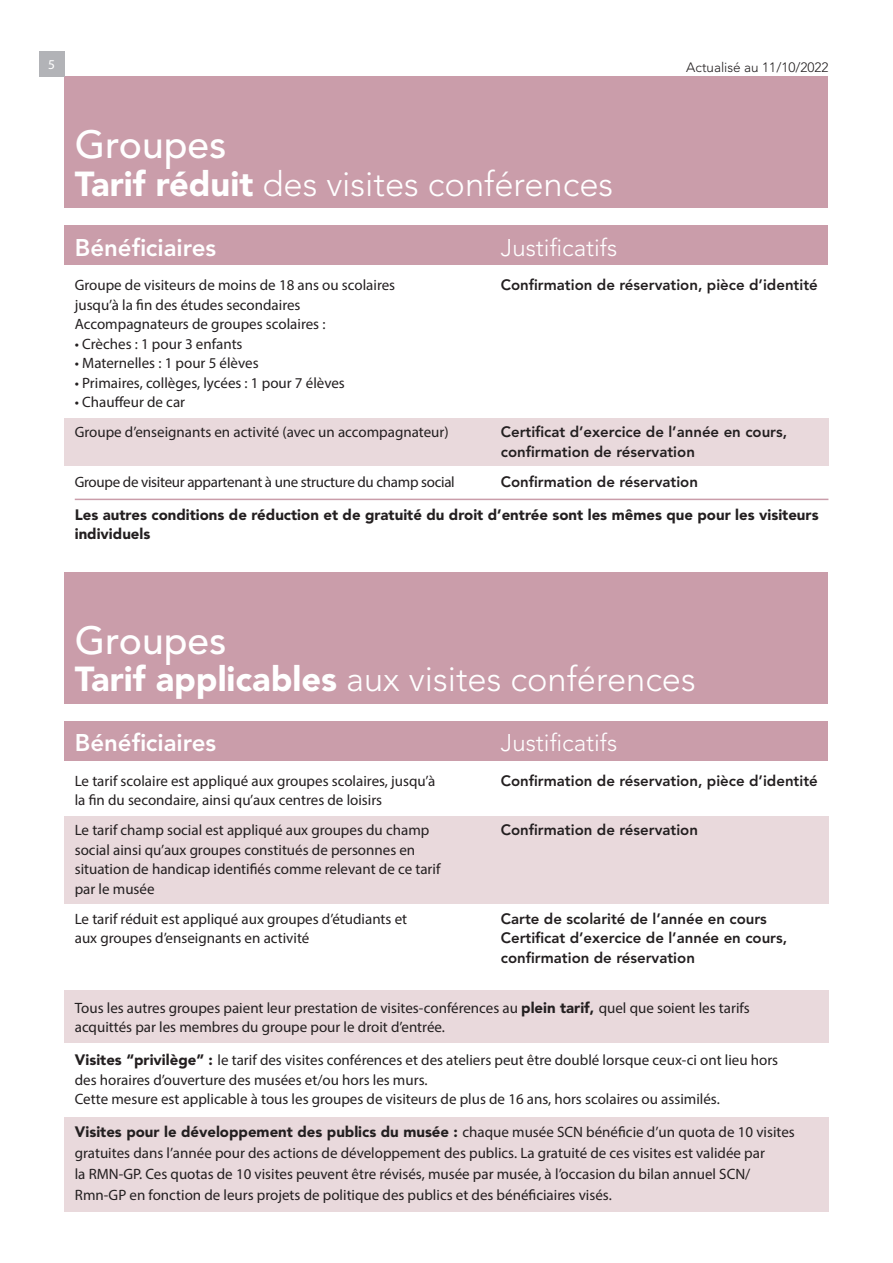
<style>
.page{position:relative;width:893px;height:1263px;background:#fff}
.page>*{position:absolute;margin:0;border:0;box-sizing:border-box;transform-origin:0 0}
.t1{font:500 39px "Avenir LT Std";color:#fff}
.t2{font:300 34.5px "Avenir LT Std";color:#fff}
.t3{font:800 24px "Avenir LT Std";color:#fff}
.t4{font:300 24px "Avenir LT Std";color:#fff}
.t5{font:15px/19.5px "Myriad Pro";color:#231f20}
.t6{font:800 15px/19.5px "Avenir LT Std";color:#231f20}
.t7{font:900 15px/19.5px "Avenir LT Std";color:#231f20}
.t8{font:15px "Myriad Pro";letter-spacing:-.02em;color:#231f20}
.t9{font:300 13.5px "Avenir LT Std";color:#231f20}
.t10{font:13.5px "Myriad Pro";color:#fff}
.s1{font-weight:900}
.s2{font-family:"Avenir LT Std";font-weight:900}
.s3{font-family:"Myriad Pro";font-weight:400}
</style>
<div class="page">
<div style="left:64px;top:418px;width:764px;height:48px;background:#e9d9dc"></div>
<div style="left:65px;top:77px;width:763px;height:131px;background:#ca9daa"></div>
<div style="left:65px;top:226px;width:763px;height:39px;background:#ca9daa"></div>
<hr style="left:75px;top:499px;width:753px;height:1px;background:#ca9daa">
<div style="left:64px;top:990px;width:764px;height:53px;background:#e9d9dc"></div>
<div style="left:64px;top:816px;width:764px;height:87px;background:#e9d9dc"></div>
<div style="left:64px;top:1117px;width:764px;height:95px;background:#e9d9dc"></div>
<div style="left:65px;top:572px;width:763px;height:131px;background:#ca9daa"></div>
<div style="left:65px;top:721px;width:763px;height:39px;background:#ca9daa"></div>
<div style="left:39px;top:51px;width:26px;height:26px;background:#b2b3b7"></div>
<p class="t10" style="left:48px;top:56px;width:8px">5</p>
<p class="t9" style="left:686px;top:59px;width:144px">Actualisé au 11/10/2022</p>
<h1 class="t1" style="left:75px;top:122px;width:153px">Groupes</h1>
<h2 class="t2" style="left:75px;top:164px;width:540px"><span class="s1">Tarif réduit</span> des visites conférences</h2>
<h3 class="t3" style="left:75px;top:233px;width:143px">Bénéficiaires</h3>
<h3 class="t4" style="left:501px;top:234px;width:118px">Justificatifs</h3>
<p class="t5" style="left:75px;top:275px;width:322px">Groupe de visiteurs de moins de 18 ans ou scolaires</p>
<p class="t6" style="left:501px;top:275px;width:318px">Confirmation de réservation, pièce d’identité</p>
<p class="t5" style="left:75px;top:295px;width:252px">jusqu’à la fin des études secondaires<br>Accompagnateurs de groupes scolaires :</p>
<p class="t5" style="left:75px;top:334px;width:169px">• Crèches : 1 pour 3 enfants</p>
<p class="t5" style="left:75px;top:353px;width:185px">• Maternelles : 1 pour 5 élèves</p>
<p class="t5" style="left:75px;top:373px;width:272px">• Primaires, collèges, lycées : 1 pour 7 élèves</p>
<p class="t5" style="left:75px;top:387px;width:375px;line-height:30px">• Chauffeur de car<br>Groupe d’enseignants en activité (avec un accompagnateur)</p>
<p class="t6" style="left:501px;top:422px;width:288px">Certificat d’exercice de l’année en cours, confirmation de réservation</p>
<p class="t8" style="left:75px;top:473px;width:382px">Groupe de visiteur appartenant à une structure du champ social</p>
<p class="t6" style="left:501px;top:472px;width:199px">Confirmation de réservation</p>
<p class="t7" style="left:75px;top:505px;width:745px">Les autres conditions de réduction et de gratuité du droit d’entrée sont les mêmes que pour les visiteurs individuels</p>
<h1 class="t1" style="left:75px;top:618px;width:153px">Groupes</h1>
<h2 class="t2" style="left:75px;top:659px;width:622px"><span class="s1">Tarif applicables</span> aux visites conférences</h2>
<h3 class="t3" style="left:75px;top:729px;width:143px">Bénéficiaires</h3>
<h3 class="t4" style="left:501px;top:729px;width:118px">Justificatifs</h3>
<p class="t5" style="left:75px;top:771px;width:362px">Le tarif scolaire est appliqué aux groupes scolaires, jusqu’à</p>
<p class="t6" style="left:501px;top:771px;width:318px">Confirmation de réservation, pièce d’identité</p>
<p class="t5" style="left:75px;top:785px;width:356px;line-height:30px">la fin du secondaire, ainsi qu’aux centres de loisirs<br>Le tarif champ social est appliqué aux groupes du champ</p>
<p class="t6" style="left:501px;top:820px;width:199px">Confirmation de réservation</p>
<p class="t5" style="left:75px;top:840px;width:367px">social ainsi qu’aux groupes constitués de personnes en situation de handicap identifiés comme relevant de ce tarif par le musée</p>
<p class="t5" style="left:75px;top:909px;width:334px">Le tarif réduit est appliqué aux groupes d’étudiants et</p>
<p class="t6" style="left:501px;top:909px;width:268px">Carte de scolarité de l’année en cours</p>
<p class="t5" style="left:75px;top:928px;width:236px">aux groupes d’enseignants en activité</p>
<p class="t6" style="left:501px;top:928px;width:288px">Certificat d’exercice de l’année en cours, confirmation de réservation</p>
<p class="t5" style="left:75px;top:998px;width:676px">Tous les autres groupes paient leur prestation de visites-conférences au <span class="s2">plein tarif,</span> quel que soient les tarifs acquittés par les membres du groupe pour le droit d’entrée.</p>
<p class="t5" style="left:75px;top:1050px;width:705px"><span class="s2">Visites “privilège” :</span> le tarif des visites conférences et des ateliers peut être doublé lorsque ceux-ci ont lieu hors des horaires d’ouverture des musées et/ou hors les murs.<br>Cette mesure est applicable à tous les groupes de visiteurs de plus de 16 ans, hors scolaires ou assimilés.</p>
<p class="t7" style="left:75px;top:1122px;width:722px">Visites pour le développement des publics du musée : <span class="s3">chaque musée SCN bénéficie d’un quota de 10 visites</span></p>
<p class="t5" style="left:75px;top:1142px;width:692px;line-height:21px">gratuites dans l’année pour des actions de développement des publics. La gratuité de ces visites est validée par la RMN-GP. Ces quotas de 10 visites peuvent être révisés, musée par musée, à l’occasion du bilan annuel SCN/<br>Rmn-GP en fonction de leurs projets de politique des publics et des bénéficiaires visés.</p>
</div>
